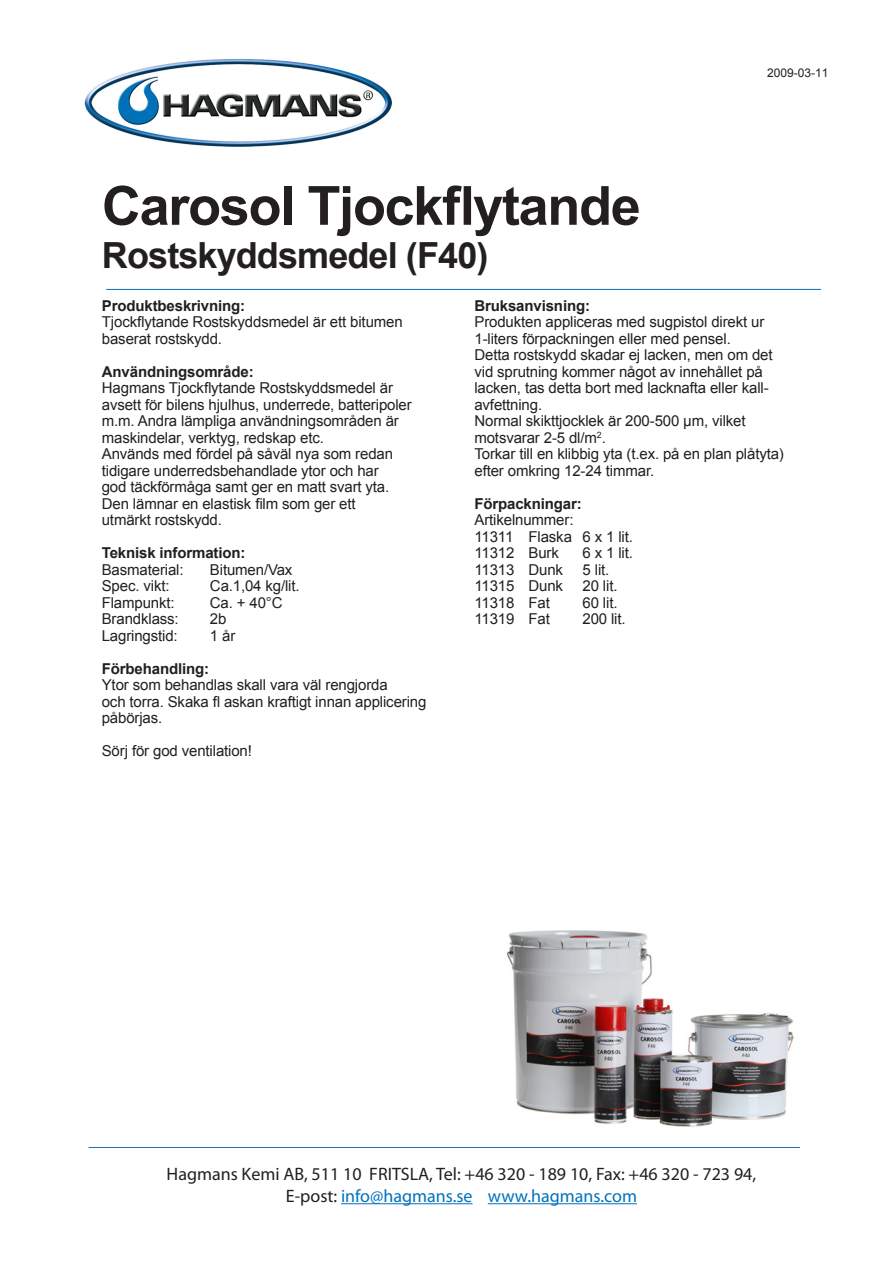
<style>
.page{position:relative;width:893px;height:1263px;background:#fff}
.page>*{position:absolute;margin:0;border:0;box-sizing:border-box;transform-origin:0 0}
.t1{font:700 54px "Arial";letter-spacing:-.025em;color:#231f20}
.t2{font:700 36px "Arial";letter-spacing:-.025em;color:#231f20}
.t3{font:18px/21.6px "Myriad Pro";color:#231f20;text-align:center}
.t4{font:15px/16.5px "Arial";letter-spacing:-.01em;color:#231f20}
.t5{font:700 15px "Arial";letter-spacing:-.01em;color:#231f20}
.t6{font:12px "Arial";color:#231f20}
.s1{color:#0072bc}
</style>
<div class="page">
<hr style="left:341px;top:1203px;width:131px;height:1px;background:#0072bc">
<hr style="left:488px;top:1203px;width:149px;height:1px;background:#0072bc">
<hr style="left:106px;top:289px;width:715px;height:1px;background:#0072bc">
<img style="left:84px;top:58px;width:308px;height:89px">
<hr style="left:88px;top:1147px;width:712px;height:1px;background:#1c71b4">
<img style="left:507px;top:930px;width:287px;height:197px">
<h1 class="t1" style="left:102px;top:170px;width:540px">Carosol Tjockflytande</h1>
<h2 class="t2" style="left:102px;top:232px;width:388px">Rostskyddsmedel (F40)</h2>
<p class="t6" style="left:767px;top:65px;width:63px">2009-03-11</p>
<p class="t5" style="left:102px;top:296px;width:145px">Produktbeskrivning:</p>
<p class="t4" style="left:102px;top:314px;width:302px">Tjockflytande Rostskyddsmedel är ett bitumen baserat rostskydd.</p>
<p class="t5" style="left:102px;top:362px;width:153px">Användningsområde:</p>
<p class="t4" style="left:102px;top:380px;width:311px">Hagmans Tjockflytande Rostskyddsmedel är avsett för bilens hjulhus, underrede, batteripoler m.m. Andra lämpliga användningsområden är maskindelar, verktyg, redskap etc.<br>Används med fördel på såväl nya som redan tidigare underredsbehandlade ytor och har<br>god täckförmåga samt ger en matt svart yta.<br>Den lämnar en elastisk film som ger ett<br>utmärkt rostskydd.</p>
<p class="t5" style="left:102px;top:543px;width:145px">Teknisk information:</p>
<p class="t4" style="left:102px;top:561px;width:83px">Basmaterial:</p>
<p class="t4" style="left:210px;top:561px;width:84px">Bitumen/Vax</p>
<p class="t4" style="left:102px;top:578px;width:69px">Spec. vikt:</p>
<p class="t4" style="left:210px;top:578px;width:91px">Ca.1,04 kg/lit.</p>
<p class="t4" style="left:102px;top:594px;width:74px">Flampunkt:</p>
<p class="t4" style="left:210px;top:594px;width:74px">Ca. + 40°C</p>
<p class="t4" style="left:102px;top:611px;width:78px">Brandklass:</p>
<p class="t4" style="left:210px;top:611px;width:18px">2b</p>
<p class="t4" style="left:102px;top:627px;width:78px">Lagringstid:</p>
<p class="t4" style="left:210px;top:627px;width:27px">1 år</p>
<p class="t5" style="left:102px;top:659px;width:109px">Förbehandling:</p>
<p class="t4" style="left:102px;top:677px;width:326px">Ytor som behandlas skall vara väl rengjorda<br>och torra. Skaka fl askan kraftigt innan applicering påbörjas.</p>
<p class="t4" style="left:102px;top:743px;width:152px">Sörj för god ventilation!</p>
<p class="t5" style="left:474px;top:296px;width:117px">Bruksanvisning:</p>
<p class="t4" style="left:474px;top:314px;width:311px">Produkten appliceras med sugpistol direkt ur 1-liters förpackningen eller med pensel.<br>Detta rostskydd skadar ej lacken, men om det vid sprutning kommer något av innehållet på lacken, tas detta bort med lacknafta eller kall&shy;avfettning.<br>Normal skikttjocklek är 200-500 µm, vilket motsvarar 2-5 dl/m<sup>2</sup>.<br>Torkar till en klibbig yta (t.ex. på en plan plåtyta) efter omkring 12-24 timmar.</p>
<p class="t5" style="left:474px;top:494px;width:109px">Förpackningar:</p>
<p class="t4" style="left:474px;top:512px;width:160px">Artikelnummer:<br>11311 Flaska 6 x 1 lit.<br>11312 Burk</p>
<p class="t4" style="left:582px;top:545px;width:52px">6 x 1 lit.</p>
<p class="t4" style="left:474px;top:561px;width:90px">11313 Dunk</p>
<p class="t4" style="left:582px;top:561px;width:28px">5 lit.</p>
<p class="t4" style="left:474px;top:578px;width:90px">11315 Dunk</p>
<p class="t4" style="left:582px;top:578px;width:36px">20 lit.</p>
<p class="t4" style="left:474px;top:594px;width:77px">11318 Fat</p>
<p class="t4" style="left:582px;top:594px;width:36px">60 lit.</p>
<p class="t4" style="left:474px;top:611px;width:77px">11319 Fat</p>
<p class="t4" style="left:582px;top:611px;width:45px">200 lit.</p>
<p class="t3" style="left:167px;top:1163px;width:591px">Hagmans Kemi AB, 511 10 FRITSLA, Tel: +46 320 - 189 10, Fax: +46 320 - 723 94,<br>E-post: <span class="s1">info@hagmans.se www.hagmans.com</span></p>
</div>
